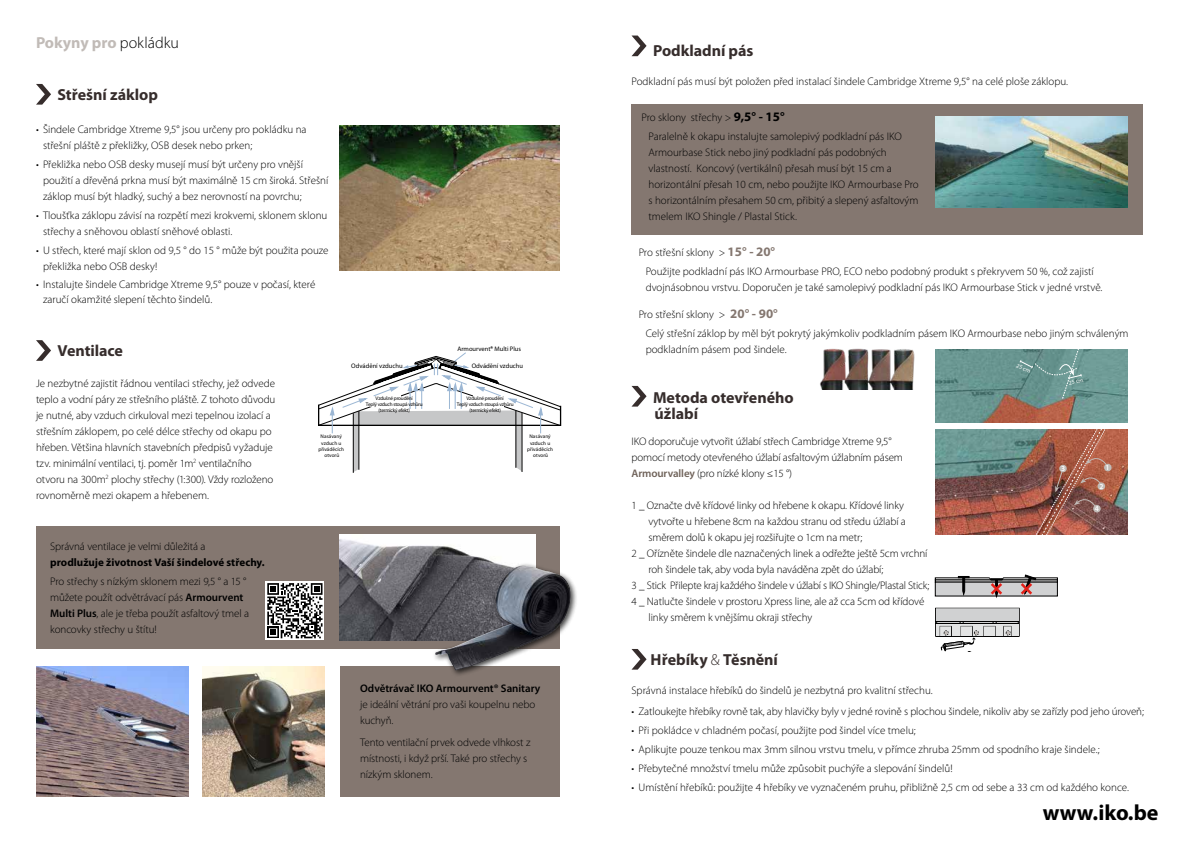
<style>
.page{position:relative;width:1191px;height:842px;background:#fff}
.page>*{position:absolute;margin:0;border:0;box-sizing:border-box;transform-origin:0 0}
.t1{font:700 22px "Myriad Pro";letter-spacing:.005em;color:#000}
.t2{font:700 16px/16px "Myriad Pro";letter-spacing:-.005em;color:#362d2c}
.t3{font:700 16px "Myriad Pro";color:#c1bbb7}
.t4{font:300 11px/16px "Myriad Pro";color:#000}
.t5{font:300 11px "Myriad Pro";letter-spacing:-.02em;color:#000}
.t6{font:700 11px "Myriad Pro";color:#000}
.t7{font:600 11px "Myriad Pro";letter-spacing:-.005em;color:#000}
.t8{font:600 7.5px "Myriad Pro";color:#fff}
.t9{font:6.5px "Myriad Pro";color:#000}
.t10{font:6px "Myriad Pro";color:#fff}
.t11{font:5.2px/6.3px "Myriad Pro";letter-spacing:-.035em;color:#000;text-align:center}
.t12{font:5.2px/6.3px "Myriad Pro";letter-spacing:.01em;color:#000;text-align:center}
.t13{font:3.8px "Myriad Pro";color:#000}
.s1{font-weight:300;color:#000}
.s2{font-weight:600}
.s3{font-weight:700;font-size:13px}
.s4{font-weight:700;font-size:13px;color:#847770}
.s5{font-weight:600;color:#6f6259}
.s6{font-weight:300}
</style>
<div class="page">
<div style="left:631px;top:104px;width:511px;height:131px;background:#847770"></div>
<div style="left:340px;top:666px;width:219px;height:131px;background:#847770"></div>
<svg style="left:36px;top:84px;width:15px;height:21px"></svg>
<svg style="left:36px;top:340px;width:15px;height:21px"></svg>
<div style="left:36px;top:527px;width:523px;height:122px;background:#847770"></div>
<img style="left:340px;top:534px;width:196px;height:106px">
<div style="left:432px;top:562px;width:146px;height:115px;background:#000;opacity:.75"></div>
<img style="left:492px;top:565px;width:30px;height:66px">
<img style="left:36px;top:666px;width:152px;height:131px">
<svg style="left:266px;top:581px;width:58px;height:59px"></svg>
<svg style="left:267px;top:583px;width:55px;height:55px;background:#7d7d7d"></svg>
<img style="left:340px;top:125px;width:219px;height:146px">
<svg style="left:631px;top:36px;width:15px;height:20px"></svg>
<svg style="left:631px;top:386px;width:15px;height:21px"></svg>
<svg style="left:631px;top:649px;width:15px;height:21px"></svg>
<img style="left:203px;top:666px;width:122px;height:131px">
<img style="left:935px;top:117px;width:192px;height:90px">
<svg style="left:935px;top:608px;width:84px;height:43px"></svg>
<img style="left:820px;top:348px;width:94px;height:41px">
<img style="left:1116px;top:430px;width:12px;height:105px">
<svg style="left:934px;top:422px;width:182px;height:175px"></svg>
<div style="left:1097px;top:482px;width:8px;height:8px;background:#c1bbb7;border-radius:50%"></div>
<div style="left:1104px;top:464px;width:7px;height:7px;background:#c1bbb7;border-radius:50%"></div>
<div style="left:1093px;top:505px;width:7px;height:7px;background:#c1bbb7;border-radius:50%"></div>
<img style="left:935px;top:350px;width:193px;height:72px">
<svg style="left:1019px;top:349px;width:63px;height:50px;background:#6c9691"></svg>
<hr style="left:353px;top:413px;width:1px;height:60px;background:#000">
<svg style="left:318px;top:352px;width:244px;height:120px"></svg>
<h2 class="t3" style="left:36px;top:32px;width:145px">Pokyny pro <span class="s1">pokládku</span></h2>
<h2 class="t2" style="left:58px;top:86px;width:102px">Střešní záklop</h2>
<p class="t4" style="left:43px;top:122px;width:265px;text-indent:-7px">• Šindele Cambridge Xtreme 9,5° jsou určeny pro pokládku na střešní pláště z překližky, OSB desek nebo prken;</p>
<p class="t4" style="left:43px;top:157px;width:287px;text-indent:-7px">• Překližka nebo OSB desky musejí musí být určeny pro vnější použití a dřevěná prkna musí být maximálně 15 cm široká. Střešní záklop musí být hladký, suchý a bez nerovností na povrchu;</p>
<p class="t4" style="left:43px;top:207px;width:286px;text-indent:-7px">• Tloušťka záklopu závisí na rozpětí mezi krokvemi, sklonem sklonu střechy a sněhovou oblastí sněhové oblasti.</p>
<p class="t4" style="left:43px;top:242px;width:287px;text-indent:-7px">• U střech, které mají sklon od 9,5 ° do 15 ° může být použita pouze překližka nebo OSB desky!</p>
<p class="t4" style="left:43px;top:277px;width:274px;line-height:15px;text-indent:-7px">• Instalujte šindele Cambridge Xtreme 9,5° pouze v počasí, které zaručí okamžité slepení těchto šindelů.</p>
<h2 class="t2" style="left:58px;top:342px;width:67px">Ventilace</h2>
<p class="t4" style="left:36px;top:375px;width:241px">Je nezbytné zajistit řádnou ventilaci střechy, jež odvede teplo a vodní páry ze střešního pláště. Z tohoto důvodu je nutné, aby vzduch cirkuloval mezi tepelnou izolací a střešním záklopem, po celé délce střechy od okapu po hřeben. Většina hlavních stavebních předpisů vyžaduje tzv. minimální ventilaci, tj. poměr 1m<sup>2</sup> ventilačního otvoru na 300m<sup>2</sup> plochy střechy (1:300). Vždy rozloženo rovnoměrně mezi okapem a hřebenem.</p>
<p class="t13" style="left:491px;top:345px;width:3px">®</p>
<p class="t9" style="left:457px;top:345px;width:65px">Armourvent® Multi Plus</p>
<p class="t9" style="left:351px;top:362px;width:53px">Odvádění vzduchu</p>
<p class="t9" style="left:472px;top:362px;width:53px">Odvádění vzduchu</p>
<p class="t11" style="left:457px;top:395px;width:58px">Vzdušné proudění<br>Teplý vzduch stoupá vzhůru (termický efekt)</p>
<p class="t11" style="left:366px;top:395px;width:58px">Vzdušné proudění<br>Teplý vzduch stoupá vzhůru (termický efekt)</p>
<p class="t12" style="left:318px;top:433px;width:27px">Nasávaný vzduch u přiváděcích otvorů</p>
<p class="t12" style="left:527px;top:433px;width:27px">Nasávaný vzduch u přiváděcích otvorů</p>
<p class="t4" style="left:50px;top:539px;width:157px">Správná ventilace je velmi důležitá a</p>
<p class="t6" style="left:50px;top:555px;width:216px">prodlužuje životnost Vaší šindelové střechy.</p>
<p class="t4" style="left:50px;top:573px;width:200px">Pro střechy s nízkým sklonem mezi 9,5 ° a 15 ° můžete použít odvětrávací pás <span class="s2">Armourvent Multi Plus</span>, ale je třeba použít asfaltový tmel a koncovky střechy u štítu!</p>
<p class="t7" style="left:360px;top:681px;width:182px">Odvětrávač IKO Armourvent® Sanitary</p>
<p class="t4" style="left:360px;top:696px;width:177px">je ideální větrání pro vaši koupelnu nebo kuchyň.</p>
<p class="t4" style="left:360px;top:734px;width:172px">Tento ventilační prvek odvede vlhkost z místnosti, i když prší. Také pro střechy s nízkým sklonem.</p>
<h2 class="t2" style="left:653px;top:42px;width:102px">Podkladní pás</h2>
<p class="t4" style="left:631px;top:73px;width:438px">Podkladní pás musí být položen před instalací šindele Cambridge Xtreme 9,5° na celé ploše záklopu.</p>
<p class="t4" style="left:648px;top:108px;width:255px;line-height:18.8px;text-indent:-7px">Pro sklony střechy &gt; <span class="s3">9,5° - 15°<br></span>Paralelně k okapu instalujte samolepivý podkladní pás IKO</p>
<p class="t4" style="left:648px;top:144px;width:272px">Armourbase Stick nebo jiný podkladní pás podobných vlastností. Koncový (vertikální) přesah musí být 15 cm a horizontální přesah 10 cm, nebo použijte IKO Armourbase Pro s horizontálním přesahem 50 cm, přibitý a slepený asfaltovým tmelem IKO Shingle / Plastal Stick.</p>
<p class="t4" style="left:645px;top:243px;width:450px;line-height:18.8px;text-indent:-7px">Pro střešní sklony &gt; <span class="s4">15° - 20°<br></span>Použijte podkladní pás IKO Armourbase PRO, ECO nebo podobný produkt s překryvem 50 %, což zajistí</p>
<p class="t4" style="left:645px;top:279px;width:458px">dvojnásobnou vrstvu. Doporučen je také samolepivý podkladní pás IKO Armourbase Stick v jedné vrstvě.</p>
<p class="t4" style="left:645px;top:305px;width:484px;line-height:18.8px;text-indent:-7px">Pro střešní sklony &gt; <span class="s4">20° - 90°<br></span>Celý střešní záklop by měl být pokrytý jakýmkoliv podkladním pásem IKO Armourbase nebo jiným schváleným</p>
<p class="t4" style="left:645px;top:341px;width:143px">podkladním pásem pod šindele.</p>
<h2 class="t2" style="left:653px;top:389px;width:142px">Metoda otevřeného úžlabí</h2>
<p class="t4" style="left:631px;top:433px;width:273px">IKO doporučuje vytvořit úžlabí střech Cambridge Xtreme 9,5° pomocí metody otevřeného úžlabí asfaltovým úžlabním pásem<br><span class="s5">Armourvalley</span> (pro nízké klony ≤15 °)</p>
<p class="t4" style="left:631px;top:497px;width:274px">1 _ Označte dvě křídové linky od hřebene k okapu. Křídové linky</p>
<p class="t4" style="left:648px;top:513px;width:259px">vytvořte u hřebene 8cm na každou stranu od středu úžlabí a</p>
<p class="t4" style="left:648px;top:529px;width:215px">směrem dolů k okapu jej rozšiřujte o 1cm na metr;</p>
<p class="t4" style="left:631px;top:545px;width:297px">2 _ Ořízněte šindele dle naznačených linek a odřežte ještě 5cm vrchní</p>
<p class="t4" style="left:648px;top:561px;width:236px">roh šindele tak, aby voda byla naváděna zpět do úžlabí;</p>
<p class="t5" style="left:631px;top:578px;width:299px">3 _ Stick Přilepte kraj každého šindele v úžlabí s IKO Shingle/Plastal Stick;</p>
<p class="t4" style="left:631px;top:593px;width:294px">4 _ Natlučte šindele v prostoru Xpress line, ale až cca 5cm od křídové</p>
<p class="t4" style="left:648px;top:609px;width:165px">linky směrem k vnějšímu okraji střechy</p>
<h2 class="t2" style="left:650px;top:651px;width:129px">Hřebíky <span class="s6">&amp;</span> Těsnění</h2>
<p class="t4" style="left:631px;top:682px;width:303px">Správná instalace hřebíků do šindelů je nezbytná pro kvalitní střechu.</p>
<p class="t4" style="left:631px;top:703px;width:514px">• Zatloukejte hřebíky rovně tak, aby hlavičky byly v jedné rovině s plochou šindele, nikoliv aby se zařízly pod jeho úroveň;</p>
<p class="t4" style="left:631px;top:722px;width:286px">• Při pokládce v chladném počasí, použijte pod šindel více tmelu;</p>
<p class="t4" style="left:631px;top:741px;width:469px">• Aplikujte pouze tenkou max 3mm silnou vrstvu tmelu, v přímce zhruba 25mm od spodního kraje šindele.;</p>
<p class="t4" style="left:631px;top:760px;width:322px">• Přebytečné množství tmelu může způsobit puchýře a slepování šindelů!</p>
<p class="t4" style="left:631px;top:779px;width:499px">• Umístění hřebíků: použijte 4 hřebíky ve vyznačeném pruhu, přibližně 2,5 cm od sebe a 33 cm od každého konce.</p>
<p class="t10" style="left:1018px;top:362px;width:17px;rotate:25deg">25 cm</p>
<p class="t10" style="left:1068px;top:379px;width:17px;rotate:-12deg">25 cm</p>
<p class="t8" style="left:1105px;top:463px;width:6px">1</p>
<p class="t8" style="left:1061px;top:464px;width:6px">3</p>
<p class="t8" style="left:1099px;top:481px;width:6px">2</p>
<p class="t8" style="left:1095px;top:504px;width:6px">4</p>
<h1 class="t1" style="left:1042px;top:798px;width:117px">www.iko.be</h1>
</div>
